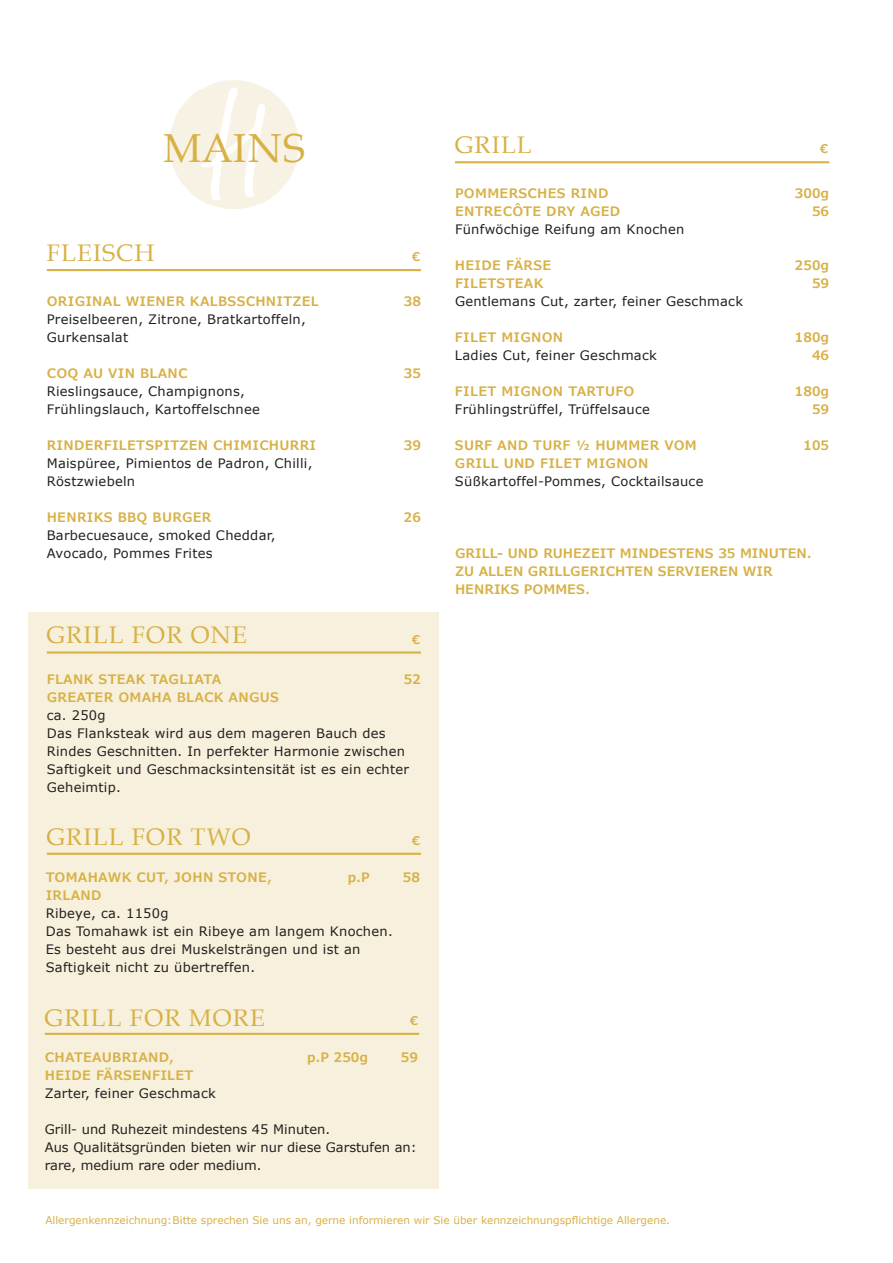
<style>
.page{position:relative;width:893px;height:1263px;background:#fff}
.page>*{position:absolute;margin:0;border:0;box-sizing:border-box;transform-origin:0 0}
.t1{font:40.5px "Book Antiqua";letter-spacing:.02em;color:#d8b145}
.t2{font:24px "Book Antiqua";letter-spacing:.05em;color:#d8b145}
.t3{font:13.05px/18px "Verdana";letter-spacing:.02em;color:#231f20}
.t4{font:600 13.05px/18px "Verdana Pro";letter-spacing:.02em;color:#d8b145}
.t5{font:13.05px/18px "Verdana";color:#231f20}
.t6{font:600 13.05px/18px "Verdana Pro";color:#d8b145}
.t7{font:600 12px "Verdana Pro";color:#d8b145}
.t8{font:10.5px "Verdana";color:#d8b145}
</style>
<div class="page">
<hr style="left:455px;top:161px;width:374px;height:2px;background:#d8b145">
<hr style="left:47px;top:269px;width:374px;height:2px;background:#d8b145">
<div style="left:29px;top:612px;width:410px;height:576px;background:#f7f0dc"></div>
<hr style="left:47px;top:651px;width:374px;height:2px;background:#d8b348">
<hr style="left:47px;top:853px;width:374px;height:2px;background:#d8b145">
<hr style="left:45px;top:1033px;width:374px;height:2px;background:#d8b145">
<img style="left:169px;top:80px;width:130px;height:129px">
<h1 class="t1" style="left:163px;top:120px;width:143px">MAINS</h1>
<h2 class="t2" style="left:47px;top:236px;width:109px">FLEISCH</h2>
<p class="t7" style="left:412px;top:249px;width:9px">€</p>
<p class="t4" style="left:47px;top:292px;width:274px">ORIGINAL WIENER KALBSSCHNITZEL</p>
<p class="t3" style="left:47px;top:310px;width:261px">Preiselbeeren, Zitrone, Bratkartoffeln,<br>Gurkensalat</p>
<p class="t4" style="left:47px;top:364px;width:142px">COQ AU VIN BLANC</p>
<p class="t3" style="left:47px;top:382px;width:215px">Rieslingsauce, Champignons,<br>Frühlingslauch, Kartoffelschnee</p>
<p class="t4" style="left:47px;top:436px;width:271px">RINDERFILETSPITZEN CHIMICHURRI</p>
<p class="t3" style="left:47px;top:454px;width:267px">Maispüree, Pimientos de Padron, Chilli,<br>Röstzwiebeln</p>
<p class="t4" style="left:47px;top:508px;width:166px">HENRIKS BBQ BURGER</p>
<p class="t3" style="left:47px;top:526px;width:230px">Barbecuesauce, smoked Cheddar,<br>Avocado, Pommes Frites</p>
<p class="t4" style="left:404px;top:292px;width:19px">38</p>
<p class="t4" style="left:404px;top:364px;width:19px">35</p>
<p class="t4" style="left:404px;top:436px;width:19px">39</p>
<p class="t4" style="left:404px;top:508px;width:19px">26</p>
<h2 class="t2" style="left:47px;top:618px;width:201px">GRILL FOR ONE</h2>
<p class="t7" style="left:412px;top:632px;width:9px">€</p>
<p class="t4" style="left:47px;top:670px;width:234px">FLANK STEAK TAGLIATA<br>GREATER OMAHA BLACK ANGUS</p>
<p class="t3" style="left:47px;top:706px;width:60px">ca. 250g</p>
<p class="t4" style="left:404px;top:670px;width:19px">52</p>
<p class="t3" style="left:47px;top:724px;width:364px">Das Flanksteak wird aus dem mageren Bauch des Rindes Geschnitten. In perfekter Harmonie zwischen Saftigkeit und Geschmacksintensität ist es ein echter Geheimtip.</p>
<h2 class="t2" style="left:47px;top:820px;width:205px">GRILL FOR TWO</h2>
<p class="t7" style="left:412px;top:833px;width:9px">€</p>
<p class="t4" style="left:46px;top:868px;width:228px">TOMAHAWK CUT, JOHN STONE,<br>IRLAND</p>
<p class="t3" style="left:46px;top:904px;width:124px">Ribeye, ca. 1150g</p>
<p class="t4" style="left:348px;top:868px;width:24px">p.P</p>
<p class="t4" style="left:403px;top:868px;width:19px">58</p>
<p class="t3" style="left:46px;top:922px;width:349px">Das Tomahawk ist ein Ribeye am langem Knochen.<br>Es besteht aus drei Muskelsträngen und ist an<br>Saftigkeit nicht zu übertreffen.</p>
<h2 class="t2" style="left:45px;top:1001px;width:221px">GRILL FOR MORE</h2>
<p class="t7" style="left:410px;top:1013px;width:9px">€</p>
<p class="t4" style="left:45px;top:1048px;width:150px">CHATEAUBRIAND,<br>HEIDE FÄRSENFILET</p>
<p class="t3" style="left:45px;top:1084px;width:172px">Zarter, feiner Geschmack</p>
<p class="t4" style="left:307px;top:1048px;width:62px">p.P 250g</p>
<p class="t4" style="left:401px;top:1048px;width:19px">59</p>
<p class="t5" style="left:45px;top:1120px;width:373px">Grill- und Ruhezeit mindestens 45 Minuten.<br>Aus Qualitätsgründen bieten wir nur diese Garstufen an: rare, medium rare oder medium.</p>
<h2 class="t2" style="left:455px;top:128px;width:78px">GRILL</h2>
<p class="t7" style="left:820px;top:141px;width:9px">€</p>
<p class="t4" style="left:455px;top:184px;width:167px">POMMERSCHES RIND<br>ENTRECÔTE DRY AGED</p>
<p class="t3" style="left:455px;top:220px;width:231px">Fünfwöchige Reifung am Knochen</p>
<p class="t4" style="left:455px;top:256px;width:98px">HEIDE FÄRSE<br>FILETSTEAK</p>
<p class="t3" style="left:455px;top:292px;width:290px">Gentlemans Cut, zarter, feiner Geschmack</p>
<p class="t4" style="left:455px;top:328px;width:110px">FILET MIGNON</p>
<p class="t3" style="left:455px;top:346px;width:203px">Ladies Cut, feiner Geschmack</p>
<p class="t4" style="left:455px;top:382px;width:181px">FILET MIGNON TARTUFO</p>
<p class="t3" style="left:455px;top:400px;width:196px">Frühlingstrüffel, Trüffelsauce</p>
<p class="t4" style="left:455px;top:436px;width:243px">SURF AND TURF ½ HUMMER VOM<br>GRILL UND FILET MIGNON</p>
<p class="t3" style="left:455px;top:472px;width:250px">Süßkartoffel-Pommes, Cocktailsauce</p>
<p class="t4" style="left:795px;top:184px;width:36px;text-align:right">300g<br>56</p>
<p class="t4" style="left:795px;top:256px;width:36px;text-align:right">250g<br>59</p>
<p class="t4" style="left:795px;top:328px;width:36px;text-align:right">180g<br>46</p>
<p class="t4" style="left:795px;top:382px;width:36px;text-align:right">180g<br>59</p>
<p class="t4" style="left:803px;top:436px;width:27px">105</p>
<p class="t6" style="left:455px;top:544px;width:358px">GRILL- UND RUHEZEIT MINDESTENS 35 MINUTEN.<br>ZU ALLEN GRILLGERICHTEN SERVIEREN WIR<br>HENRIKS POMMES.</p>
<p class="t8" style="left:45px;top:1213px;width:626px">Allergenkennzeichnung: Bitte sprechen Sie uns an, gerne informieren wir Sie über kennzeichnungspflichtige Allergene.</p>
</div>
